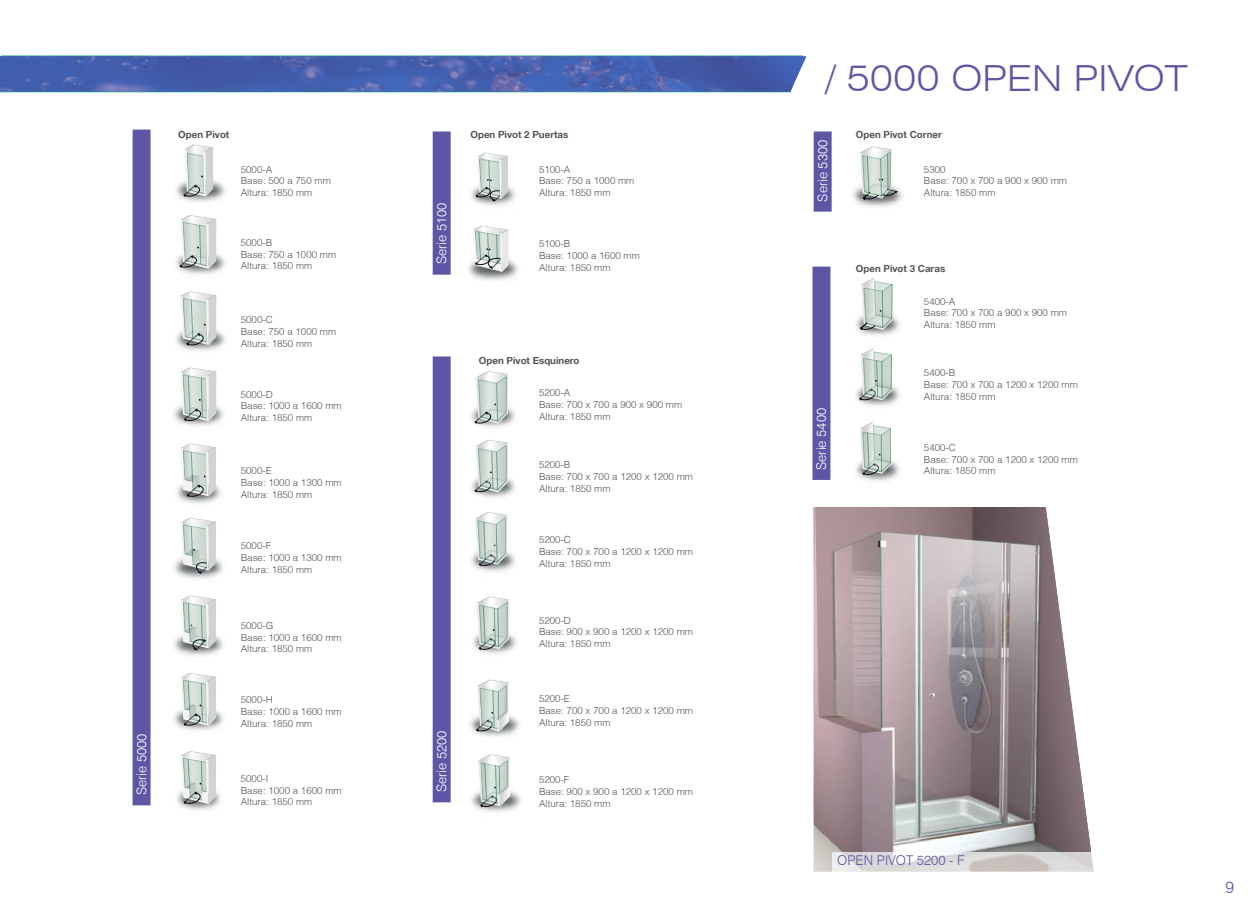
<style>
.page{position:relative;width:1259px;height:919px;background:#fff}
.page>*{position:absolute;margin:0;border:0;box-sizing:border-box;transform-origin:0 0}
.t1{font:300 expanded 36px "Swiss 721 BT";color:#5d56a4}
.t2{font:300 16.5px "Swiss 721 BT";color:#5d56a4}
.t3{font:300 13.5px "Swiss 721 BT";color:#fff}
.t4{font:300 13.5px "Swiss 721 BT";color:#5d56a4}
.t5{font:300 9.75px/11.7px "Helvetica";color:#515356}
.t6{font:700 9.75px "Helvetica 75";color:#515356}
</style>
<div class="page">
<div style="left:433px;top:131px;width:17px;height:144px;background:#5d56a4"></div>
<img style="left:132px;top:627px;width:91px;height:31px">
<img style="left:132px;top:553px;width:91px;height:74px">
<img style="left:132px;top:658px;width:92px;height:79px">
<img style="left:132px;top:474px;width:89px;height:79px">
<svg style="left:180px;top:474px;width:36px;height:23px"></svg>
<svg style="left:180px;top:673px;width:36px;height:53px"></svg>
<svg style="left:180px;top:595px;width:36px;height:55px"></svg>
<img style="left:132px;top:323px;width:94px;height:30px">
<img style="left:132px;top:353px;width:92px;height:121px">
<img style="left:132px;top:129px;width:94px;height:72px">
<svg style="left:183px;top:144px;width:30px;height:53px"></svg>
<img style="left:132px;top:201px;width:94px;height:122px">
<svg style="left:179px;top:215px;width:37px;height:54px"></svg>
<svg style="left:180px;top:291px;width:36px;height:55px"></svg>
<svg style="left:180px;top:367px;width:36px;height:54px"></svg>
<img style="left:132px;top:737px;width:89px;height:73px">
<img style="left:432px;top:620px;width:85px;height:44px">
<svg style="left:477px;top:620px;width:32px;height:30px"></svg>
<img style="left:432px;top:547px;width:84px;height:73px">
<svg style="left:475px;top:547px;width:32px;height:19px"></svg>
<img style="left:432px;top:476px;width:84px;height:71px">
<svg style="left:474px;top:476px;width:34px;height:16px"></svg>
<img style="left:432px;top:356px;width:84px;height:120px">
<svg style="left:474px;top:371px;width:34px;height:53px;background:#cad3cf"></svg>
<svg style="left:180px;top:517px;width:36px;height:57px"></svg>
<svg style="left:180px;top:751px;width:36px;height:53px"></svg>
<img style="left:830px;top:455px;width:70px;height:26px">
<svg style="left:860px;top:455px;width:31px;height:20px"></svg>
<img style="left:830px;top:384px;width:70px;height:71px">
<svg style="left:859px;top:384px;width:33px;height:17px"></svg>
<img style="left:830px;top:266px;width:70px;height:118px">
<svg style="left:859px;top:278px;width:33px;height:52px;background:#c7d2cc"></svg>
<img style="left:432px;top:664px;width:88px;height:75px">
<svg style="left:476px;top:679px;width:33px;height:52px"></svg>
<img style="left:432px;top:739px;width:89px;height:73px">
<svg style="left:478px;top:754px;width:32px;height:53px;background:#c5d0cb"></svg>
<img style="left:831px;top:134px;width:72px;height:78px">
<svg style="left:860px;top:146px;width:38px;height:54px"></svg>
<img style="left:432px;top:254px;width:86px;height:27px">
<svg style="left:473px;top:254px;width:35px;height:18px"></svg>
<img style="left:432px;top:135px;width:83px;height:119px">
<svg style="left:475px;top:153px;width:33px;height:49px"></svg>
<div style="left:813px;top:131px;width:18px;height:81px;background:#5d56a4"></div>
<div style="left:812px;top:266px;width:18px;height:214px;background:#5d56a4"></div>
<img style="left:813px;top:507px;width:279px;height:364px">
<svg style="left:832px;top:852px;width:262px;height:20px;background:#dcd9d8"></svg>
<img style="left:0;top:56px;width:806px;height:36px">
<h1 class="t1" style="left:825px;top:57px;width:364px">/ 5000 OPEN PIVOT</h1>
<p class="t6" style="left:178px;top:129px;width:53px">Open Pivot</p>
<p class="t6" style="left:470px;top:129px;width:99px">Open Pivot 2 Puertas</p>
<p class="t6" style="left:856px;top:129px;width:88px">Open Pivot Corner</p>
<h3 class="t3" style="left:814px;top:201px;width:63px;rotate:-90deg">Serie 5300</h3>
<p class="t5" style="left:241px;top:163px;width:91px">5000-A<br>Base: 500 a 750 mm<br>Altura: 1850 mm</p>
<p class="t5" style="left:539px;top:163px;width:97px">5100-A<br>Base: 750 a 1000 mm<br>Altura: 1850 mm</p>
<p class="t5" style="left:924px;top:163px;width:145px">5300<br>Base: 700 x 700 a 900 x 900 mm<br>Altura: 1850 mm</p>
<p class="t5" style="left:241px;top:236px;width:97px">5000-B<br>Base: 750 a 1000 mm<br>Altura: 1850 mm</p>
<p class="t5" style="left:241px;top:314px;width:97px">5000-C<br>Base: 750 a 1000 mm<br>Altura: 1850 mm</p>
<p class="t5" style="left:241px;top:388px;width:102px">5000-D<br>Base: 1000 a 1600 mm<br>Altura: 1850 mm</p>
<p class="t5" style="left:241px;top:465px;width:102px">5000-E<br>Base: 1000 a 1300 mm<br>Altura: 1850 mm</p>
<p class="t5" style="left:241px;top:540px;width:102px">5000-F<br>Base: 1000 a 1300 mm<br>Altura: 1850 mm</p>
<p class="t5" style="left:241px;top:619px;width:102px">5000-G<br>Base: 1000 a 1600 mm<br>Altura: 1850 mm</p>
<p class="t5" style="left:241px;top:693px;width:102px">5000-H<br>Base: 1000 a 1600 mm<br>Altura: 1850 mm</p>
<h3 class="t3" style="left:433px;top:264px;width:63px;rotate:-90deg">Serie 5100</h3>
<h3 class="t3" style="left:433px;top:792px;width:63px;rotate:-90deg">Serie 5200</h3>
<h3 class="t3" style="left:133px;top:795px;width:63px;rotate:-90deg">Serie 5000</h3>
<h3 class="t3" style="left:433px;top:795px;width:63px;rotate:-90deg">Serie 5000</h3>
<p class="t5" style="left:241px;top:772px;width:102px">5000-I<br>Base: 1000 a 1600 mm<br>Altura: 1850 mm</p>
<p class="t5" style="left:539px;top:238px;width:102px">5100-B<br>Base: 1000 a 1600 mm<br>Altura: 1850 mm</p>
<p class="t6" style="left:479px;top:354px;width:102px">Open Pivot Esquinero</p>
<p class="t5" style="left:539px;top:387px;width:145px">5200-A<br>Base: 700 x 700 a 900 x 900 mm<br>Altura: 1850 mm</p>
<p class="t5" style="left:539px;top:459px;width:155px">5200-B<br>Base: 700 x 700 a 1200 x 1200 mm<br>Altura: 1850 mm</p>
<p class="t5" style="left:539px;top:534px;width:155px">5200-C<br>Base: 700 x 700 a 1200 x 1200 mm<br>Altura: 1850 mm</p>
<p class="t5" style="left:539px;top:614px;width:155px">5200-D<br>Base: 900 x 900 a 1200 x 1200 mm<br>Altura: 1850 mm</p>
<p class="t5" style="left:539px;top:693px;width:155px">5200-E<br>Base: 700 x 700 a 1200 x 1200 mm<br>Altura: 1850 mm</p>
<p class="t5" style="left:539px;top:773px;width:155px">5200-F<br>Base: 900 x 900 a 1200 x 1200 mm<br>Altura: 1850 mm</p>
<h3 class="t3" style="left:813px;top:470px;width:63px;rotate:-90deg">Serie 5400</h3>
<p class="t6" style="left:856px;top:263px;width:91px">Open Pivot 3 Caras</p>
<p class="t5" style="left:924px;top:295px;width:145px">5400-A<br>Base: 700 x 700 a 900 x 900 mm<br>Altura: 1850 mm</p>
<p class="t5" style="left:924px;top:367px;width:155px">5400-B<br>Base: 700 x 700 a 1200 x 1200 mm<br>Altura: 1850 mm</p>
<p class="t5" style="left:924px;top:441px;width:155px">5400-C<br>Base: 700 x 700 a 1200 x 1200 mm<br>Altura: 1850 mm</p>
<h3 class="t4" style="left:837px;top:851px;width:129px">OPEN PIVOT 5200 - F</h3>
<h2 class="t2" style="left:1225px;top:877px;width:10px">9</h2>
</div>
